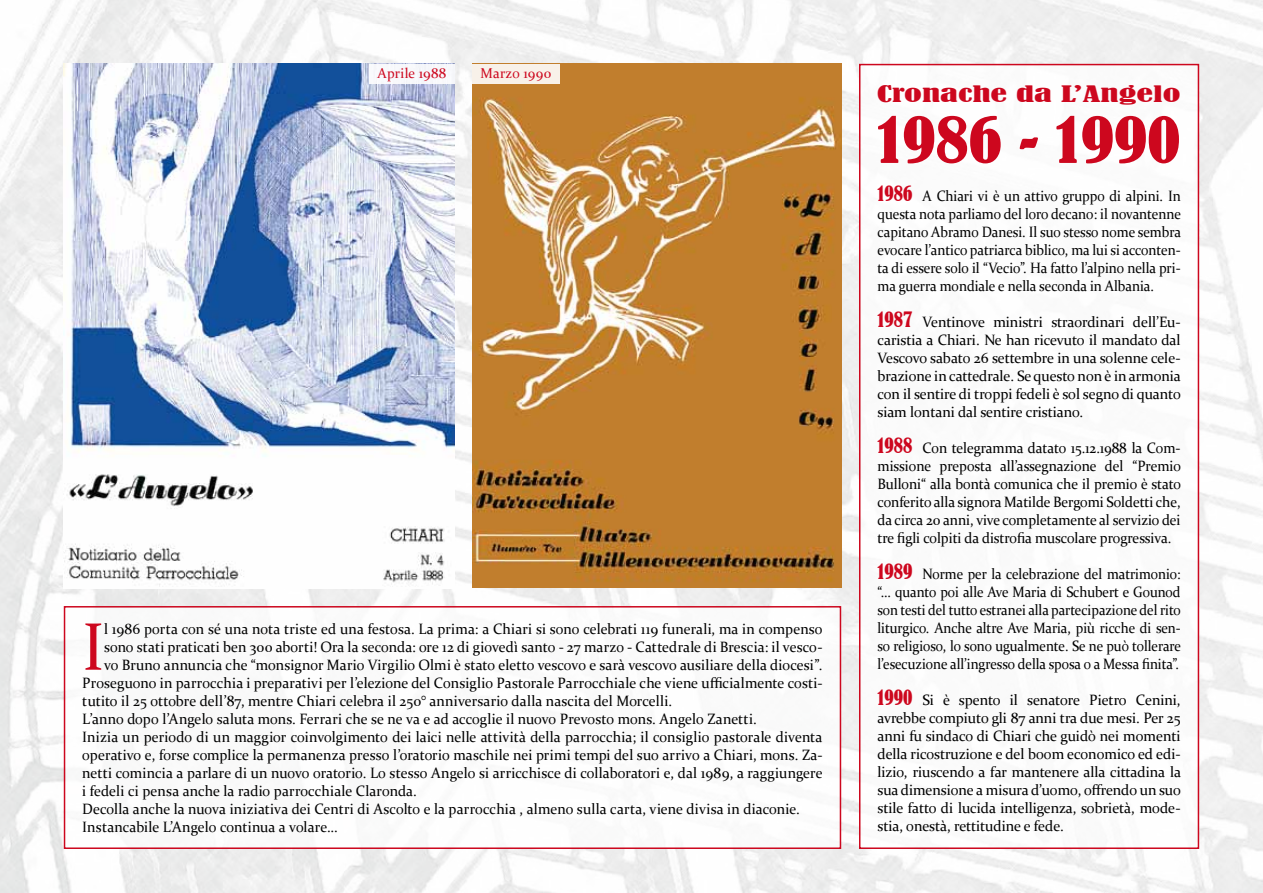
<style>
.page{position:relative;width:1263px;height:893px;background:#fff}
.page>*{position:absolute;margin:0;border:0;box-sizing:border-box;transform-origin:0 0}
.t1{font:67.65px "Constantia";color:#cd071e;scale:.96 1}
.t2{font:condensed 59.4px "Bernard";color:#cd071e;scale:1.14 1}
.t3{font:condensed 21.3px "Bernard";color:#cd071e;scale:1.74 1}
.t4{font:15px "Constantia";color:#000;scale:.96 1}
.t5{font:15px/18px "Constantia";color:#000;text-align:justify}
.t6{font:15px/18px "Constantia";color:#000;text-align:justify;scale:.91 1}
.t7{font:15px/18px "Constantia";color:#000;text-align:justify;scale:.92 1}
.t8{font:15px/18px "Constantia";color:#000;text-align:justify;scale:.94 1}
.t9{font:14.25px "Constantia";letter-spacing:.02em;color:#cd071e}
.s1{font-family:"Bernard";font-stretch:condensed;font-size:19.5px;color:#cd071e}
</style>
<div class="page">
<img style="left:0;top:0;width:1263px;height:893px">
<svg style="left:67px;top:609px;width:771px;height:237px"></svg>
<svg style="left:862px;top:67px;width:334px;height:779px"></svg>
<div style="left:64px;top:606px;width:777px;height:243px;border:2px solid #cd071e"></div>
<div style="left:859px;top:64px;width:340px;height:785px;border:2px solid #cd071e"></div>
<img style="left:64px;top:64px;width:391px;height:524px">
<img style="left:472px;top:64px;width:369px;height:524px">
<div style="left:472px;top:64px;width:87px;height:20px;background:#f8f1e9"></div>
<div style="left:369px;top:64px;width:86px;height:20px;background:#f7f8fb"></div>
<p class="t9" style="left:378px;top:63px;width:70px">Aprile 1988</p>
<p class="t9" style="left:480px;top:63px;width:72px">Marzo 1990</p>
<h1 class="t1" style="left:82px;top:601px;width:25px">I</h1>
<p class="t4" style="left:104px;top:618px;width:750px">l 1986 porta con sé una nota triste ed una festosa. La prima: a Chiari si sono celebrati 119 funerali, ma in compenso</p>
<p class="t4" style="left:104px;top:636px;width:750px">sono stati praticati ben 300 aborti! Ora la seconda: ore 12 di giovedì santo - 27 marzo - Cattedrale di Brescia: il vesco-</p>
<p class="t4" style="left:104px;top:654px;width:750px">vo Bruno annuncia che “monsignor Mario Virgilio Olmi è stato eletto vescovo e sarà vescovo ausiliare della diocesi”.</p>
<p class="t4" style="left:82px;top:672px;width:773px">Proseguono in parrocchia i preparativi per l’elezione del Consiglio Pastorale Parrocchiale che viene ufficialmente costi-</p>
<p class="t4" style="left:82px;top:690px;width:616px">tutito il 25 ottobre dell’87, mentre Chiari celebra il 250° anniversario dalla nascita del Morcelli.</p>
<p class="t4" style="left:82px;top:708px;width:704px">L’anno dopo l’Angelo saluta mons. Ferrari che se ne va e ad accoglie il nuovo Prevosto mons. Angelo Zanetti.</p>
<p class="t4" style="left:82px;top:726px;width:772px">Inizia un periodo di un maggior coinvolgimento dei laici nelle attività della parrocchia; il consiglio pastorale diventa</p>
<p class="t4" style="left:82px;top:744px;width:773px">operativo e, forse complice la permanenza presso l’oratorio maschile nei primi tempi del suo arrivo a Chiari, mons. Za-</p>
<p class="t4" style="left:82px;top:762px;width:773px">netti comincia a parlare di un nuovo oratorio. Lo stesso Angelo si arricchisce di collaboratori e, dal 1989, a raggiungere</p>
<p class="t4" style="left:82px;top:780px;width:350px">i fedeli ci pensa anche la radio parrocchiale Claronda.</p>
<p class="t4" style="left:82px;top:798px;width:749px">Decolla anche la nuova iniziativa dei Centri di Ascolto e la parrocchia , almeno sulla carta, viene divisa in diaconie.</p>
<p class="t4" style="left:82px;top:816px;width:267px">Instancabile L’Angelo continua a volare…</p>
<h3 class="t3" style="left:877px;top:82px;width:176px">Cronache da L’Angelo</h3>
<h2 class="t2" style="left:877px;top:106px;width:267px">1986 - 1990</h2>
<p class="t7" style="left:877px;top:186px;width:331px"><span class="s1">1986</span> A Chiari vi è un attivo gruppo di alpini. In questa nota parliamo del loro decano: il novantenne capitano Abramo Danesi. Il suo stesso nome sembra evocare l’antico patriarca biblico, ma lui si acconten&shy;ta di essere solo il “Vecio”. Ha fatto l’alpino nella pri&shy;ma guerra mondiale e nella seconda in Albania.</p>
<p class="t5" style="left:877px;top:312px;width:305px"><span class="s1">1987</span> Ventinove ministri straordinari dell’Eu&shy;caristia a Chiari. Ne han ricevuto il mandato dal Vescovo sabato 26 settembre in una solenne cele&shy;brazione in cattedrale. Se questo non è in armonia con il sentire di troppi fedeli è sol segno di quanto siam lontani dal sentire cristiano.</p>
<p class="t8" style="left:877px;top:438px;width:324px"><span class="s1">1988</span> Con telegramma datato 15.12.1988 la Com&shy;missione preposta all’assegnazione del “Premio Bulloni“ alla bontà comunica che il premio è stato conferito alla signora Matilde Bergomi Soldetti che, da circa 20 anni, vive completamente al servizio dei tre figli colpiti da distrofia muscolare progressiva.</p>
<p class="t6" style="left:877px;top:564px;width:335px"><span class="s1">1989</span> Norme per la celebrazione del matrimonio: “... quanto poi alle Ave Maria di Schubert e Gounod son testi del tutto estranei alla partecipazione del rito liturgico. Anche altre Ave Maria, più ricche di sen&shy;so religioso, lo sono ugualmente. Se ne può tollerare l’esecuzione all’ingresso della sposa o a Messa finita”.</p>
<p class="t5" style="left:877px;top:691px;width:305px"><span class="s1">1990</span> Si è spento il senatore Pietro Cenini, avrebbe compiuto gli 87 anni tra due mesi. Per 25 anni fu sindaco di Chiari che guidò nei momenti della ricostruzione e del boom economico ed edi&shy;lizio, riuscendo a far mantenere alla cittadina la sua dimensione a misura d’uomo, offrendo un suo stile fatto di lucida intelligenza, sobrietà, mode&shy;stia, onestà, rettitudine e fede.</p>
</div>
